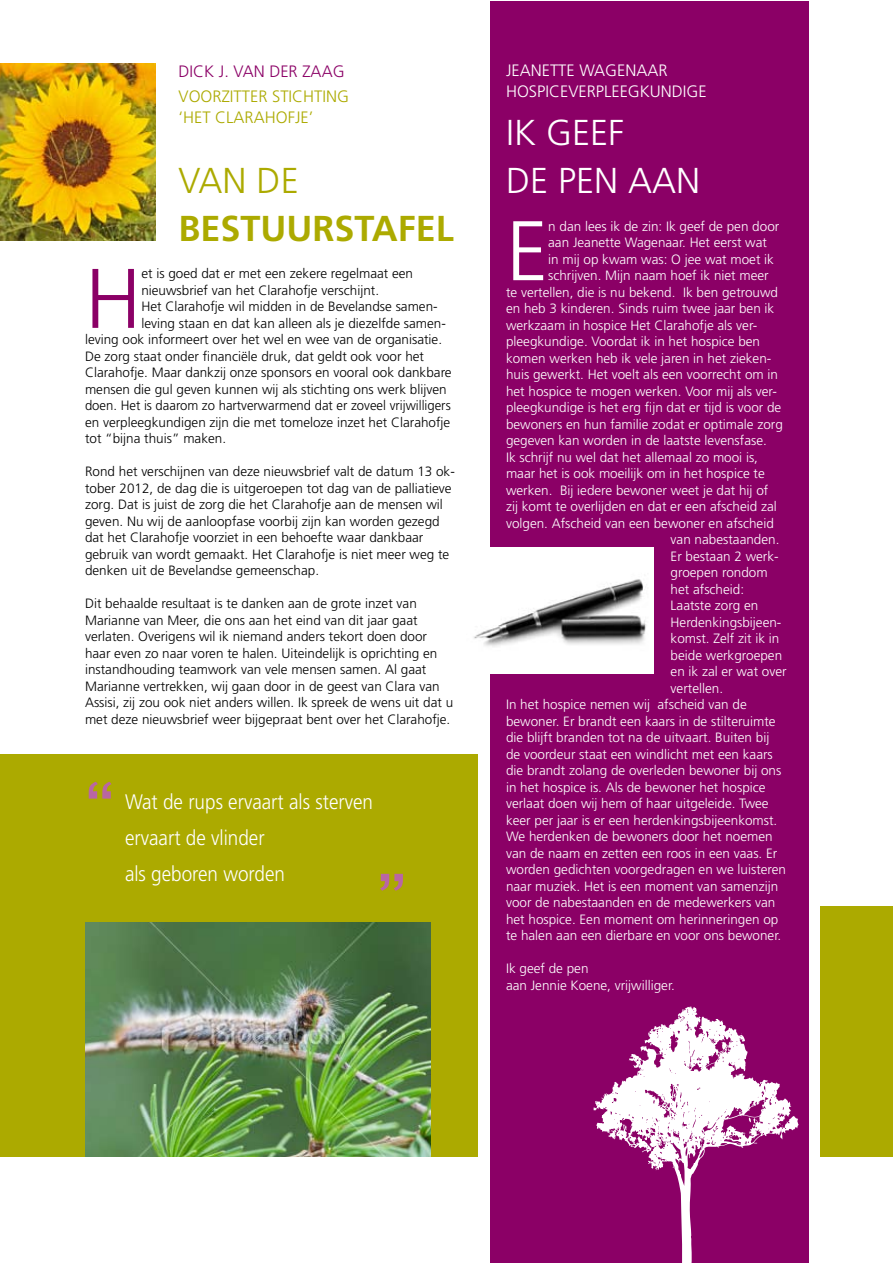
<style>
.page{position:relative;width:893px;height:1263px;background:#fff}
.page>*{position:absolute;margin:0;border:0;box-sizing:border-box;transform-origin:0 0}
.t1{font:300 84.45px "Frutiger";color:#fff}
.t2{font:300 84.45px "Frutiger";color:#8b0066}
.t3{font:72px "Arial";color:#b966a3;scale:1.25 1}
.t4{font:300 36px/48px "Frutiger";color:#fff}
.t5{font:700 36px "Frutiger";color:#acaa00}
.t6{font:300 36px "Frutiger";color:#acaa00}
.t7{font:300 21px/36px "Frutiger";color:#fff;scale:.9 1}
.t8{font:300 16.5px/21px "Frutiger";color:#fff}
.t9{font:300 16.5px/21px "Frutiger";color:#acaa00}
.t10{font:300 16.5px "Frutiger";color:#8b0066}
.t11{font:300 13.5px/16.5px "Frutiger";color:#fff}
.t12{font:300 13.5px/16.5px "Frutiger";color:#000}
</style>
<div class="page">
<div style="left:0;top:754px;width:478px;height:403px;background:#acaa00"></div>
<div style="left:490px;top:1px;width:319px;height:1262px;background:#8b0066"></div>
<img style="left:474px;top:547px;width:180px;height:126px">
<div style="left:821px;top:906px;width:71px;height:251px;background:#acaa00"></div>
<img style="left:85px;top:923px;width:346px;height:234px">
<img style="left:0;top:64px;width:155px;height:177px">
<svg style="left:594px;top:1006px;width:205px;height:257px"></svg>
<p class="t10" style="left:179px;top:62px;width:167px">DICK J. VAN DER ZAAG</p>
<p class="t9" style="left:179px;top:86px;width:172px">VOORZITTER STICHTING ‘HET CLARAHOFJE’</p>
<h3 class="t6" style="left:179px;top:160px;width:122px">VAN DE</h3>
<h3 class="t5" style="left:179px;top:207px;width:277px">BESTUURSTAFEL</h3>
<h1 class="t2" style="left:85px;top:251px;width:58px">H</h1>
<p class="t12" style="left:141px;top:266px;width:273px">et is goed dat er met een zekere regelmaat een</p>
<p class="t12" style="left:141px;top:282px;width:239px">nieuwsbrief van het Clarahofje verschijnt.</p>
<p class="t12" style="left:141px;top:299px;width:298px">Het Clarahofje wil midden in de Bevelandse samen-</p>
<p class="t12" style="left:141px;top:315px;width:306px">leving staan en dat kan alleen als je diezelfde samen-</p>
<p class="t12" style="left:85px;top:332px;width:359px">leving ook informeert over het wel en wee van de organisatie.</p>
<p class="t12" style="left:85px;top:348px;width:341px">De zorg staat onder financiële druk, dat geldt ook voor het</p>
<p class="t12" style="left:85px;top:365px;width:368px">Clarahofje. Maar dankzij onze sponsors en vooral ook dankbare</p>
<p class="t12" style="left:85px;top:381px;width:363px">mensen die gul geven kunnen wij als stichting ons werk blijven</p>
<p class="t12" style="left:85px;top:398px;width:367px">doen. Het is daarom zo hartverwarmend dat er zoveel vrijwilligers</p>
<p class="t12" style="left:85px;top:414px;width:367px">en verpleegkundigen zijn die met tomeloze inzet het Clarahofje</p>
<p class="t12" style="left:85px;top:431px;width:143px">tot “bijna thuis” maken.</p>
<p class="t12" style="left:85px;top:464px;width:371px">Rond het verschijnen van deze nieuwsbrief valt de datum 13 ok&shy;tober 2012, de dag die is uitgeroepen tot dag van de palliatieve zorg. Dat is juist de zorg die het Clarahofje aan de mensen wil geven. Nu wij de aanloopfase voorbij zijn kan worden gezegd dat het Clarahofje voorziet in een behoefte waar dankbaar gebruik van wordt gemaakt. Het Clarahofje is niet meer weg te denken uit de Bevelandse gemeenschap.</p>
<p class="t12" style="left:85px;top:596px;width:370px">Dit behaalde resultaat is te danken aan de grote inzet van Marianne van Meer, die ons aan het eind van dit jaar gaat verlaten. Overigens wil ik niemand anders tekort doen door haar even zo naar voren te halen. Uiteindelijk is oprichting en instandhouding teamwork van vele mensen samen. Al gaat Marianne vertrekken, wij gaan door in de geest van Clara van Assisi, zij zou ook niet anders willen. Ik spreek de wens uit dat u met deze nieuwsbrief weer bijgepraat bent over het Clarahofje.</p>
<h2 class="t3" style="left:85px;top:769px;width:25px">“</h2>
<h3 class="t7" style="left:125px;top:784px;width:277px">Wat de rups ervaart als sterven ervaart de vlinder<br>als geboren worden</h3>
<h2 class="t3" style="left:407px;top:903px;width:25px;rotate:-180deg">“</h2>
<p class="t8" style="left:506px;top:60px;width:202px">JEANETTE WAGENAAR<br>HOSPICEVERPLEEGKUNDIGE</p>
<h3 class="t4" style="left:506px;top:109px;width:196px">IK GEEF<br>DE PEN AAN</h3>
<h1 class="t1" style="left:506px;top:203px;width:44px">E</h1>
<p class="t11" style="left:548px;top:218px;width:233px">n dan lees ik de zin: Ik geef de pen door</p>
<p class="t11" style="left:548px;top:234px;width:220px">aan Jeanette Wagenaar. Het eerst wat</p>
<p class="t11" style="left:548px;top:251px;width:227px">in mij op kwam was: O jee wat moet ik</p>
<p class="t11" style="left:548px;top:267px;width:222px">schrijven. Mijn naam hoef ik niet meer</p>
<p class="t11" style="left:506px;top:284px;width:274px">te vertellen, die is nu bekend. Ik ben getrouwd</p>
<p class="t11" style="left:506px;top:300px;width:270px">en heb 3 kinderen. Sinds ruim twee jaar ben ik</p>
<p class="t11" style="left:506px;top:317px;width:253px">werkzaam in hospice Het Clarahofje als ver-</p>
<p class="t11" style="left:506px;top:333px;width:256px">pleegkundige. Voordat ik in het hospice ben</p>
<p class="t11" style="left:506px;top:350px;width:267px">komen werken heb ik vele jaren in het zieken-</p>
<p class="t11" style="left:506px;top:366px;width:274px">huis gewerkt. Het voelt als een voorrecht om in</p>
<p class="t11" style="left:506px;top:383px;width:272px">het hospice te mogen werken. Voor mij als ver-</p>
<p class="t11" style="left:506px;top:399px;width:277px">pleegkundige is het erg fijn dat er tijd is voor de</p>
<p class="t11" style="left:506px;top:416px;width:278px">bewoners en hun familie zodat er optimale zorg</p>
<p class="t11" style="left:506px;top:432px;width:262px">gegeven kan worden in de laatste levensfase.</p>
<p class="t11" style="left:506px;top:449px;width:254px">Ik schrijf nu wel dat het allemaal zo mooi is,</p>
<p class="t11" style="left:506px;top:465px;width:260px">maar het is ook moeilijk om in het hospice te</p>
<p class="t11" style="left:506px;top:482px;width:264px">werken. Bij iedere bewoner weet je dat hij of</p>
<p class="t11" style="left:506px;top:498px;width:272px">zij komt te overlijden en dat er een afscheid zal</p>
<p class="t11" style="left:506px;top:515px;width:269px">volgen. Afscheid van een bewoner en afscheid</p>
<p class="t11" style="left:671px;top:531px;width:110px">van nabestaanden.</p>
<p class="t11" style="left:671px;top:548px;width:110px">Er bestaan 2 werk-</p>
<p class="t11" style="left:671px;top:564px;width:99px">groepen rondom</p>
<p class="t11" style="left:671px;top:581px;width:75px">het afscheid:</p>
<p class="t11" style="left:671px;top:597px;width:89px">Laatste zorg en</p>
<p class="t11" style="left:671px;top:614px;width:112px">Herdenkingsbijeen-</p>
<p class="t11" style="left:671px;top:630px;width:110px">komst. Zelf zit ik in</p>
<p class="t11" style="left:671px;top:647px;width:113px">beide werkgroepen</p>
<p class="t11" style="left:671px;top:663px;width:118px">en ik zal er wat over</p>
<p class="t11" style="left:671px;top:680px;width:54px">vertellen.</p>
<p class="t11" style="left:506px;top:696px;width:242px">In het hospice nemen wij afscheid van de</p>
<p class="t11" style="left:506px;top:713px;width:271px">bewoner. Er brandt een kaars in de stilteruimte</p>
<p class="t11" style="left:506px;top:729px;width:265px">die blijft branden tot na de uitvaart. Buiten bij</p>
<p class="t11" style="left:506px;top:746px;width:268px">de voordeur staat een windlicht met een kaars</p>
<p class="t11" style="left:506px;top:762px;width:277px">die brandt zolang de overleden bewoner bij ons</p>
<p class="t11" style="left:506px;top:779px;width:261px">in het hospice is. Als de bewoner het hospice</p>
<p class="t11" style="left:506px;top:795px;width:264px">verlaat doen wij hem of haar uitgeleide. Twee</p>
<p class="t11" style="left:506px;top:812px;width:273px">keer per jaar is er een herdenkingsbijeenkomst.</p>
<p class="t11" style="left:506px;top:828px;width:268px">We herdenken de bewoners door het noemen</p>
<p class="t11" style="left:506px;top:845px;width:273px">van de naam en zetten een roos in een vaas. Er</p>
<p class="t11" style="left:506px;top:861px;width:282px">worden gedichten voorgedragen en we luisteren</p>
<p class="t11" style="left:506px;top:878px;width:274px">naar muziek. Het is een moment van samenzijn</p>
<p class="t11" style="left:506px;top:894px;width:271px">voor de nabestaanden en de medewerkers van</p>
<p class="t11" style="left:506px;top:911px;width:274px">het hospice. Een moment om herinneringen op</p>
<p class="t11" style="left:506px;top:927px;width:277px">te halen aan een dierbare en voor ons bewoner.</p>
<p class="t11" style="left:506px;top:960px;width:171px">Ik geef de pen<br>aan Jennie Koene, vrijwilliger.</p>
</div>
